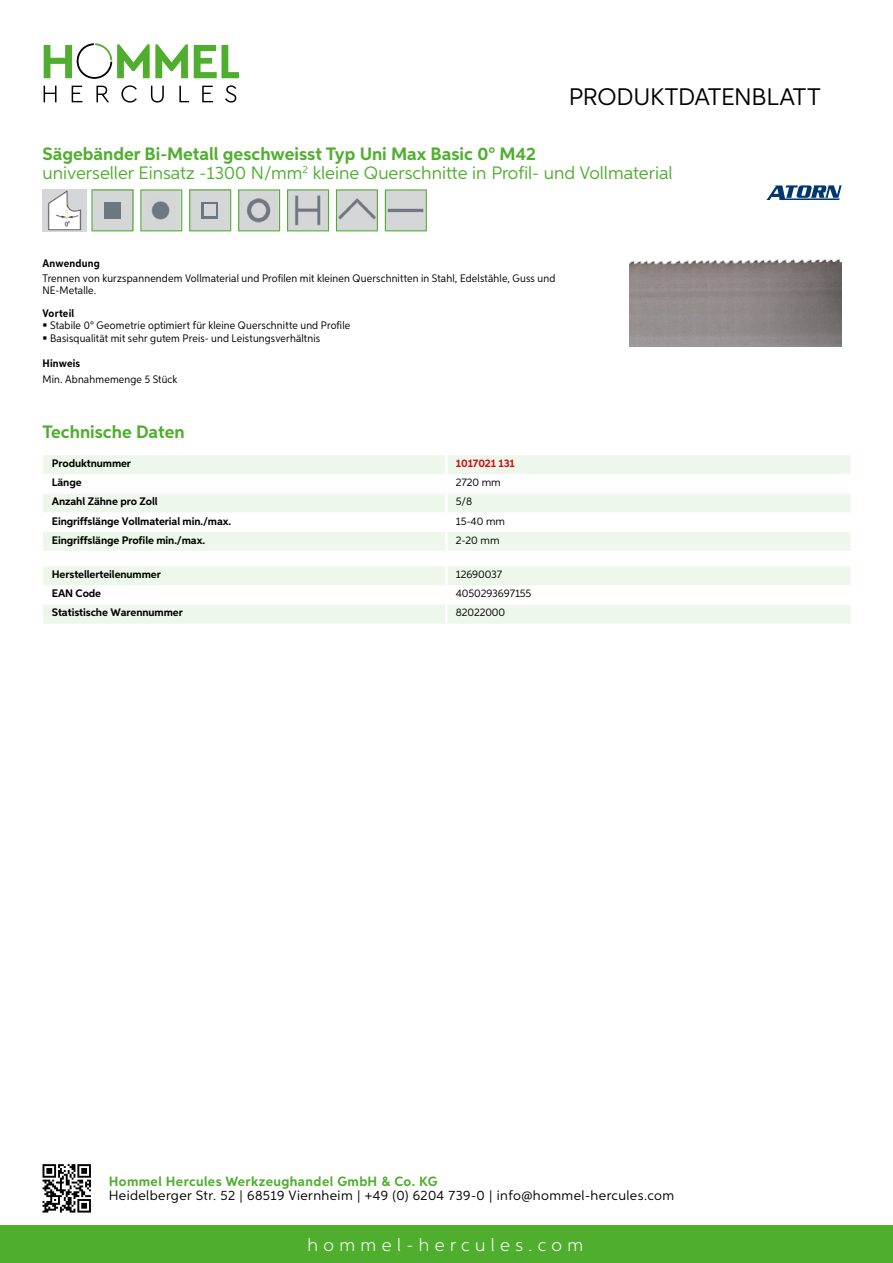
<style>
.page{position:relative;width:893px;height:1263px;background:#fff}
.page>*{position:absolute;margin:0;border:0;box-sizing:border-box;transform-origin:0 0}
.t1{font:24px "Aspira";letter-spacing:-.01em;color:#000}
.t2{font:18px/19.8px "Aspira";color:#50ae2f}
.t3{font:300 18px "Aspira";letter-spacing:.3em;color:#fff}
.t4{font:700 18px "Aspira";color:#50ae2f}
.t5{font:13.5px "Aspira";letter-spacing:.03em;color:#000}
.t6{font:700 13.5px "Aspira";letter-spacing:.03em;color:#50ae2f}
.t7{font:10.95px/12px "Aspira Nar";letter-spacing:.015em;color:#000}
.t8{font:700 10.95px "Aspira";letter-spacing:-.01em;color:#000}
.t9{font:10.95px "Aspira";letter-spacing:-.01em;color:#000}
.t10{font:700 10.95px "Aspira Nar";letter-spacing:.02em;color:#000}
.t11{font:700 10.95px "Aspira";letter-spacing:-.01em;color:#cd1013}
.s1{font-weight:700}
</style>
<div class="page">
<div style="left:0;top:1226px;width:893px;height:37px;background:#50ae2f"></div>
<svg style="left:43px;top:1164px;width:48px;height:48px"></svg>
<svg style="left:194px;top:45px;width:45px;height:33px"></svg>
<svg style="left:44px;top:43px;width:144px;height:36px"></svg>
<svg style="left:44px;top:86px;width:13px;height:16px"></svg>
<svg style="left:72px;top:86px;width:10px;height:16px"></svg>
<svg style="left:96px;top:86px;width:13px;height:16px"></svg>
<svg style="left:121px;top:85px;width:16px;height:18px"></svg>
<svg style="left:151px;top:86px;width:13px;height:17px"></svg>
<svg style="left:179px;top:86px;width:10px;height:16px"></svg>
<svg style="left:202px;top:86px;width:11px;height:16px"></svg>
<svg style="left:225px;top:85px;width:11px;height:18px"></svg>
<div style="left:43px;top:455px;width:807px;height:96px;background:#eef7eb"></div>
<svg style="left:43px;top:474px;width:807px;height:58px"></svg>
<hr style="left:445px;top:455px;width:3px;height:19px;background:#fff">
<hr style="left:445px;top:474px;width:3px;height:19px;background:#fff">
<hr style="left:445px;top:493px;width:3px;height:20px;background:#fff">
<hr style="left:445px;top:513px;width:3px;height:19px;background:#fff">
<hr style="left:445px;top:532px;width:3px;height:19px;background:#fff">
<svg style="left:43px;top:566px;width:807px;height:58px"></svg>
<hr style="left:445px;top:604px;width:3px;height:20px;background:#fff">
<img style="left:43px;top:189px;width:44px;height:42px">
<svg style="left:91px;top:189px;width:42px;height:42px"></svg>
<svg style="left:140px;top:189px;width:42px;height:42px"></svg>
<svg style="left:189px;top:189px;width:42px;height:42px"></svg>
<svg style="left:238px;top:189px;width:42px;height:42px"></svg>
<svg style="left:287px;top:189px;width:42px;height:42px"></svg>
<svg style="left:336px;top:189px;width:42px;height:42px"></svg>
<svg style="left:385px;top:189px;width:42px;height:42px"></svg>
<img style="left:629px;top:259px;width:213px;height:88px">
<svg style="left:766px;top:185px;width:76px;height:15px"></svg>
<h1 class="t1" style="left:569px;top:82px;width:253px">Produktdatenblatt</h1>
<h2 class="t2" style="left:43px;top:143px;width:632px"><span class="s1">Sägebänder Bi-Metall geschweisst Typ Uni Max Basic 0° M42<br></span>universeller Einsatz -1300 N/mm<sup>2</sup> kleine Querschnitte in Profil- und Vollmaterial</h2>
<p class="t10" style="left:43px;top:257px;width:59px">Anwendung</p>
<p class="t7" style="left:43px;top:273px;width:514px">Trennen von kurzspannendem Vollmaterial und Profilen mit kleinen Querschnitten in Stahl, Edelstähle, Guss und<br>NE-Metalle.</p>
<p class="t10" style="left:43px;top:306px;width:33px">Vorteil</p>
<p class="t7" style="left:50px;top:319px;width:302px;line-height:12.8px">Stabile 0° Geometrie optimiert für kleine Querschnitte und Profile<br>Basisqualität mit sehr gutem Preis- und Leistungsverhältnis</p>
<p class="t10" style="left:43px;top:357px;width:39px">Hinweis</p>
<p class="t7" style="left:43px;top:373px;width:136px">Min. Abnahmemenge 5 Stück</p>
<h2 class="t4" style="left:43px;top:421px;width:144px">Technische Daten</h2>
<p class="t8" style="left:52px;top:457px;width:81px">Produktnummer</p>
<p class="t11" style="left:456px;top:457px;width:61px">1017021 131</p>
<p class="t8" style="left:52px;top:476px;width:31px">Länge</p>
<p class="t9" style="left:456px;top:476px;width:46px">2720 mm</p>
<p class="t8" style="left:52px;top:495px;width:107px">Anzahl Zähne pro Zoll</p>
<p class="t9" style="left:456px;top:495px;width:18px">5/8</p>
<p class="t8" style="left:52px;top:514px;width:181px">Eingriffslänge Vollmaterial min./max.</p>
<p class="t9" style="left:456px;top:514px;width:51px">15-40 mm</p>
<p class="t8" style="left:52px;top:533px;width:155px">Eingriffslänge Profile min./max.</p>
<p class="t9" style="left:456px;top:533px;width:45px">2-20 mm</p>
<p class="t8" style="left:52px;top:568px;width:111px">Herstellerteilenummer</p>
<p class="t9" style="left:456px;top:568px;width:48px">12690037</p>
<p class="t8" style="left:52px;top:587px;width:51px">EAN Code</p>
<p class="t9" style="left:456px;top:587px;width:77px">4050293697155</p>
<p class="t8" style="left:52px;top:606px;width:132px">Statistische Warennummer</p>
<p class="t9" style="left:456px;top:606px;width:51px">82022000</p>
<p class="t6" style="left:109px;top:1172px;width:330px">Hommel Hercules Werkzeughandel GmbH &amp; Co. KG</p>
<p class="t5" style="left:109px;top:1187px;width:567px">Heidelberger Str. 52 | 68519 Viernheim | +49 (0) 6204 739-0 | info@hommel-hercules.com</p>
<h2 class="t3" style="left:307px;top:1234px;width:277px">hommel-hercules.com</h2>
</div>
